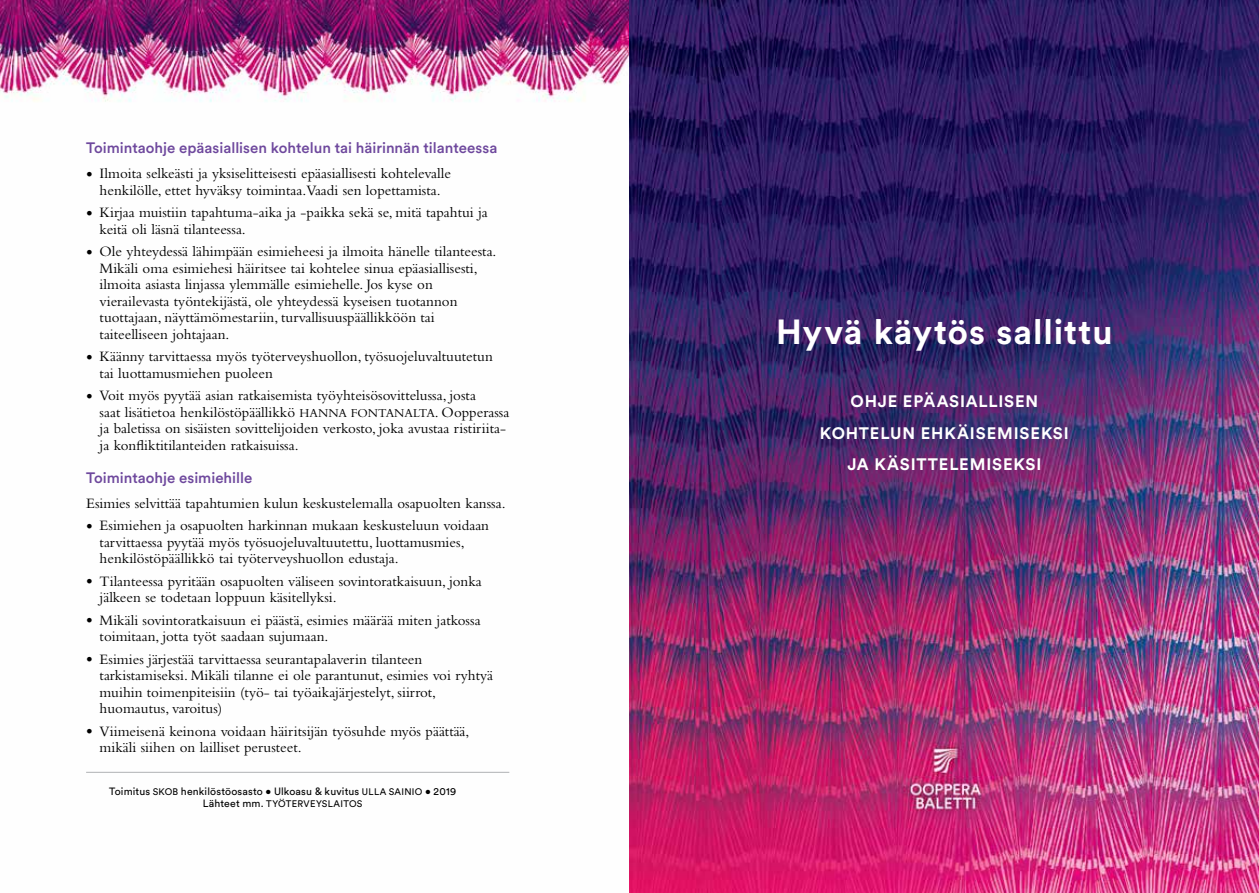
<style>
.page{position:relative;width:1259px;height:893px;background:#fff}
.page>*{position:absolute;margin:0;border:0;box-sizing:border-box;transform-origin:0 0}
.t1{font:700 34.5px "Circular Pro";letter-spacing:.03em;color:#fff}
.t2{font:700 16.5px/31.5px "Circular Pro";letter-spacing:.05em;color:#fff;text-align:center}
.t3{font:15px/16.5px "Bembo";color:#000}
.t4{font:500 15px "Circular Pro";color:#6e489d}
.t5{font:10.5px "Circular Pro";letter-spacing:.015em;color:#000}
.t6{font:9.45px "Circular Pro";letter-spacing:.03em;color:#000}
.s1{font-size:18.75px}
.s2{font-size:12.6px}
.s3{font-size:9.45px}
.s4{font-size:10.5px}
</style>
<div class="page">
<img style="left:0;top:0;width:1259px;height:893px">
<hr style="left:86px;top:772px;width:423px;height:1px;background:#afb1b4">
<p class="t4" style="left:86px;top:138px;width:413px">Toimintaohje epäasiallisen kohtelun tai häirinnän tilanteessa</p>
<p class="t3" style="left:86px;top:165px;width:366px;text-align:center"><span class="s1">•</span> Ilmoita selkeästi ja yksiselitteisesti epäasiallisesti kohtelevalle henkilölle, ettet hyväksy toimintaa.Vaadi sen lopettamista.</p>
<p class="t3" style="left:100px;top:204px;width:390px;text-indent:-14px"><span class="s1">•</span> Kirjaa muistiin tapahtuma-aika ja -paikka sekä se, mitä tapahtui ja keitä oli läsnä tilanteessa.</p>
<p class="t3" style="left:100px;top:243px;width:398px;text-indent:-14px"><span class="s1">•</span> Ole yhteydessä lähimpään esimieheesi ja ilmoita hänelle tilanteesta.<br>Mikäli oma esimiehesi häiritsee tai kohtelee sinua epäasiallisesti, ilmoita asiasta linjassa ylemmälle esimiehelle. Jos kyse on vierailevasta työntekijästä, ole yhteydessä kyseisen tuotannon tuottajaan, näyttämömestariin, turvallisuuspäällikköön tai taiteelliseen johtajaan.</p>
<p class="t3" style="left:100px;top:348px;width:395px;text-indent:-14px"><span class="s1">•</span> Käänny tarvittaessa myös työterveyshuollon, työsuojeluvaltuutetun tai luottamusmiehen puoleen</p>
<p class="t3" style="left:100px;top:387px;width:411px;text-indent:-14px"><span class="s1">•</span> Voit myös pyytää asian ratkaisemista työyhteisösovittelussa, josta<br>saat lisätietoa henkilöstöpäällikkö <span class="s2">HANNA FONTANALTA</span>. Oopperassa ja baletissa on sisäisten sovittelijoiden verkosto, joka avustaa ristiriita&shy;ja konfliktitilanteiden ratkaisuissa.</p>
<p class="t4" style="left:86px;top:467px;width:168px">Toimintaohje esimiehille</p>
<p class="t3" style="left:86px;top:494px;width:421px">Esimies selvittää tapahtumien kulun keskustelemalla osapuolten kanssa.</p>
<p class="t3" style="left:100px;top:517px;width:391px;text-indent:-14px"><span class="s1">•</span> Esimiehen ja osapuolten harkinnan mukaan keskusteluun voidaan tarvittaessa pyytää myös työsuojeluvaltuutettu, luottamusmies, henkilöstöpäällikkö tai työterveyshuollon edustaja.</p>
<p class="t3" style="left:100px;top:572px;width:384px;text-indent:-14px"><span class="s1">•</span> Tilanteessa pyritään osapuolten väliseen sovintoratkaisuun, jonka jälkeen se todetaan loppuun käsitellyksi.</p>
<p class="t3" style="left:100px;top:611px;width:382px;text-indent:-14px"><span class="s1">•</span> Mikäli sovintoratkaisuun ei päästä, esimies määrää miten jatkossa toimitaan, jotta työt saadaan sujumaan.</p>
<p class="t3" style="left:100px;top:650px;width:395px;text-indent:-14px"><span class="s1">•</span> Esimies järjestää tarvittaessa seurantapalaverin tilanteen tarkistamiseksi. Mikäli tilanne ei ole parantunut, esimies voi ryhtyä muihin toimenpiteisiin (työ- tai työaikajärjestelyt, siirrot, huomautus, varoitus)</p>
<p class="t3" style="left:100px;top:722px;width:371px;text-indent:-14px"><span class="s1">•</span> Viimeisenä keinona voidaan häiritsijän työsuhde myös päättää, mikäli siihen on lailliset perusteet.</p>
<p class="t5" style="left:109px;top:784px;width:348px">Toimitus <span class="s3">SKOB</span> henkilöstöosasto • Ulkoasu &amp; kuvitus <span class="s3">ULLA SAINIO</span> • 2019</p>
<p class="t6" style="left:203px;top:797px;width:161px"><span class="s4">Lähteet mm.</span> TYÖTERVEYSLAITOS</p>
<h1 class="t1" style="left:776px;top:308px;width:338px">Hyvä käytös sallittu</h1>
<p class="t2" style="left:820px;top:385px;width:250px">OHJE EPÄASIALLISEN<br>KOHTELUN EHKÄISEMISEKSI<br>JA KÄSITTELEMISEKSI</p>
</div>
